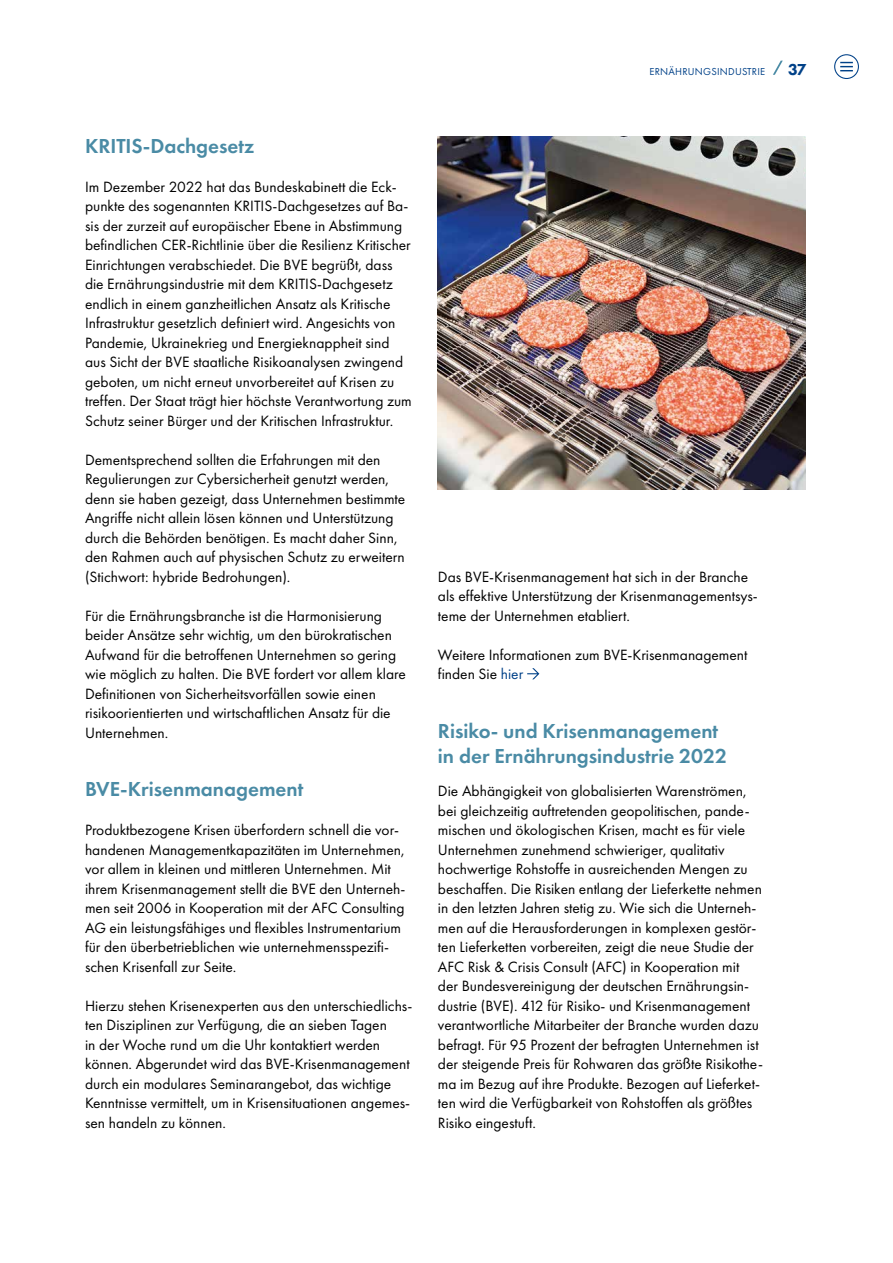
<style>
.page{position:relative;width:893px;height:1263px;background:#fff}
.page>*{position:absolute;margin:0;border:0;box-sizing:border-box;transform-origin:0 0}
.t1{font:600 21px/25.5px "Futura PT";color:#4a8ba5}
.t2{font:800 16.5px "Futura PT";color:#004188}
.t3{font:15.45px/19.5px "Futura PT";color:#000}
.t4{font:10.5px "Futura PT";letter-spacing:.02em;color:#004188}
.s1{color:#004188}
</style>
<div class="page">
<div style="left:834px;top:54px;width:25px;height:25px;border:1px solid #004188;border-radius:50%"></div>
<svg style="left:840px;top:62px;width:13px;height:9px"></svg>
<img style="left:438px;top:137px;width:368px;height:352px">
<svg style="left:527px;top:668px;width:12px;height:11px"></svg>
<svg style="left:773px;top:61px;width:10px;height:14px"></svg>
<h1 class="t1" style="left:85px;top:133px;width:171px">KRITIS-Dachgesetz</h1>
<p class="t3" style="left:85px;top:177px;width:328px">Im Dezember 2022 hat das Bundeskabinett die Eck&shy;punkte des sogenannten KRITIS-Dachgesetzes auf Ba&shy;sis der zurzeit auf europäischer Ebene in Abstimmung befindlichen CER-Richtlinie über die Resilienz Kritischer Einrichtungen verabschiedet. Die BVE begrüßt, dass die Ernährungsindustrie mit dem KRITIS-Dachgesetz endlich in einem ganzheitlichen Ansatz als Kritische Infrastruktur gesetzlich definiert wird. Angesichts von Pandemie, Ukrainekrieg und Energieknappheit sind aus Sicht der BVE staatliche Risikoanalysen zwingend geboten, um nicht erneut unvorbereitet auf Krisen zu treffen. Der Staat trägt hier höchste Verantwortung zum Schutz seiner Bürger und der Kritischen Infrastruktur.</p>
<p class="t3" style="left:85px;top:450px;width:322px">Dementsprechend sollten die Erfahrungen mit den Regulierungen zur Cybersicherheit genutzt werden, denn sie haben gezeigt, dass Unternehmen bestimmte Angriffe nicht allein lösen können und Unterstützung durch die Behörden benötigen. Es macht daher Sinn, den Rahmen auch auf physischen Schutz zu erweitern (Stichwort: hybride Bedrohungen).</p>
<p class="t3" style="left:85px;top:606px;width:322px">Für die Ernährungsbranche ist die Harmonisierung beider Ansätze sehr wichtig, um den bürokratischen Aufwand für die betroffenen Unternehmen so gering wie möglich zu halten. Die BVE fordert vor allem klare Definitionen von Sicherheitsvorfällen sowie einen risikoorientierten und wirtschaftlichen Ansatz für die Unternehmen.</p>
<h1 class="t1" style="left:85px;top:776px;width:220px">BVE-Krisenmanagement</h1>
<p class="t3" style="left:85px;top:820px;width:322px">Produktbezogene Krisen überfordern schnell die vor&shy;handenen Managementkapazitäten im Unternehmen, vor allem in kleinen und mittleren Unternehmen. Mit ihrem Krisenmanagement stellt die BVE den Unterneh&shy;men seit 2006 in Kooperation mit der AFC Consulting AG ein leistungsfähiges und flexibles Instrumentarium für den überbetrieblichen wie unternehmensspezifi&shy;schen Krisenfall zur Seite.</p>
<p class="t3" style="left:85px;top:996px;width:329px">Hierzu stehen Krisenexperten aus den unterschiedlichs&shy;ten Disziplinen zur Verfügung, die an sieben Tagen<br>in der Woche rund um die Uhr kontaktiert werden können. Abgerundet wird das BVE-Krisenmanagement durch ein modulares Seminarangebot, das wichtige Kenntnisse vermittelt, um in Krisensituationen angemes&shy;sen handeln zu können.</p>
<p class="t4" style="left:649px;top:65px;width:117px">ERNÄHRUNGSINDUSTRIE</p>
<p class="t2" style="left:788px;top:59px;width:20px">37</p>
<p class="t3" style="left:438px;top:567px;width:321px">Das BVE-Krisenmanagement hat sich in der Branche als effektive Unterstützung der Krisenmanagementsys&shy;teme der Unternehmen etabliert.</p>
<p class="t3" style="left:438px;top:645px;width:311px">Weitere Informationen zum BVE-Krisenmanagement finden Sie <span class="s1">hier</span></p>
<h1 class="t1" style="left:438px;top:718px;width:291px">Risiko- und Krisenmanagement in der Ernährungsindustrie 2022</h1>
<p class="t3" style="left:438px;top:781px;width:327px">Die Abhängigkeit von globalisierten Warenströmen, bei gleichzeitig auftretenden geopolitischen, pande&shy;mischen und ökologischen Krisen, macht es für viele Unternehmen zunehmend schwieriger, qualitativ hochwertige Rohstoffe in ausreichenden Mengen zu beschaffen. Die Risiken entlang der Lieferkette nehmen in den letzten Jahren stetig zu. Wie sich die Unterneh&shy;men auf die Herausforderungen in komplexen gestör&shy;ten Lieferketten vorbereiten, zeigt die neue Studie der AFC Risk &amp; Crisis Consult (AFC) in Kooperation mit der Bundesvereinigung der deutschen Ernährungsin&shy;dustrie (BVE). 412 für Risiko- und Krisenmanagement verantwortliche Mitarbeiter der Branche wurden dazu befragt. Für 95 Prozent der befragten Unternehmen ist der steigende Preis für Rohwaren das größte Risikothe&shy;ma im Bezug auf ihre Produkte. Bezogen auf Lieferket&shy;ten wird die Verfügbarkeit von Rohstoffen als größtes Risiko eingestuft.</p>
</div>
